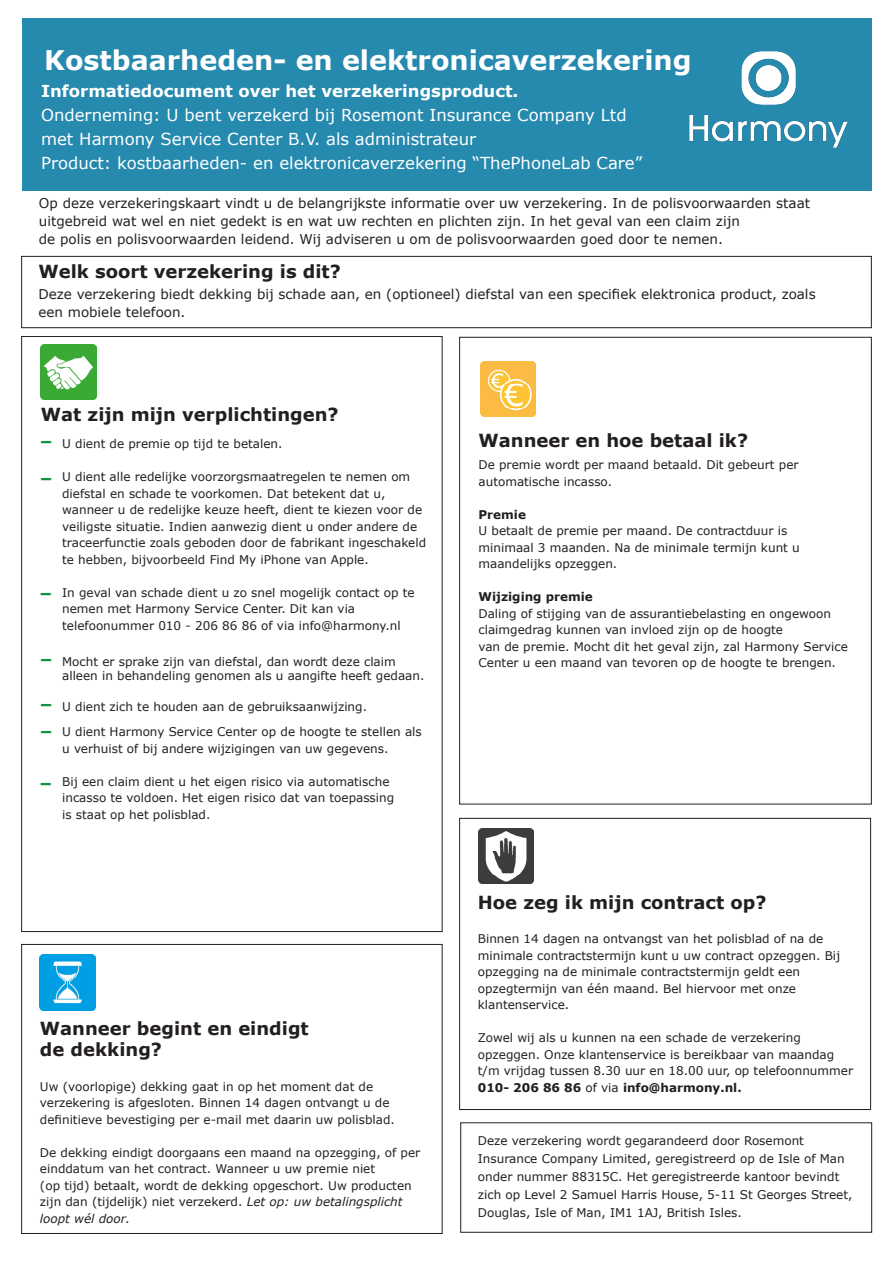
<style>
.page{position:relative;width:893px;height:1263px;background:#fff}
.page>*{position:absolute;margin:0;border:0;box-sizing:border-box;transform-origin:0 0}
.t1{font:700 27px "Verdana";color:#fff}
.t2{font:700 18px/21px "Verdana";color:#231f20}
.t3{font:700 18px "Verdana";color:#0d9344}
.t4{font:16.5px "Verdana";color:#fff}
.t5{font:700 16.5px "Verdana";color:#fff}
.t6{font:13.5px/18px "Verdana";color:#231f20}
.t7{font:12px/16.5px "Verdana";color:#231f20}
.t8{font:italic 12px/16.5px "Verdana";color:#231f20}
.t9{font:700 12px "Verdana";color:#231f20}
.s1{font-style:normal}
.s2{font-weight:400}
</style>
<div class="page">
<div style="left:21px;top:944px;width:421px;height:290px;border:1px solid #231f20"></div>
<div style="left:459px;top:818px;width:412px;height:292px;border:1px solid #231f20"></div>
<img style="left:41px;top:344px;width:55px;height:55px">
<img style="left:40px;top:955px;width:55px;height:55px">
<img style="left:478px;top:828px;width:56px;height:56px">
<img style="left:480px;top:361px;width:56px;height:55px">
<div style="left:21px;top:256px;width:851px;height:72px;border:1px solid #231f20"></div>
<div style="left:23px;top:18px;width:849px;height:173px;background:#2689ae"></div>
<img style="left:689px;top:51px;width:159px;height:97px">
<p class="t1" style="left:44px;top:43px;width:649px">Kostbaarheden- en elektronicaverzekering</p>
<p class="t5" style="left:41px;top:80px;width:479px">Informatiedocument over het verzekeringsproduct.</p>
<p class="t4" style="left:41px;top:105px;width:587px">Onderneming: U bent verzekerd bij Rosemont Insurance Company Ltd</p>
<p class="t4" style="left:41px;top:129px;width:437px">met Harmony Service Center B.V. als administrateur</p>
<p class="t4" style="left:41px;top:153px;width:603px">Product: kostbaarheden- en elektronicaverzekering “ThePhoneLab Care”</p>
<p class="t6" style="left:39px;top:195px;width:773px">Op deze verzekeringskaart vindt u de belangrijkste informatie over uw verzekering. In de polisvoorwaarden staat uitgebreid wat wel en niet gedekt is en wat uw rechten en plichten zijn. In het geval van een claim zijn<br>de polis en polisvoorwaarden leidend. Wij adviseren u om de polisvoorwaarden goed door te nemen.</p>
<p class="t2" style="left:38px;top:261px;width:304px">Welk soort verzekering is dit?</p>
<p class="t6" style="left:38px;top:285px;width:779px">Deze verzekering biedt dekking bij schade aan, en (optioneel) diefstal van een specifiek elektronica product, zoals een mobiele telefoon.</p>
<p class="t2" style="left:41px;top:404px;width:299px">Wat zijn mijn verplichtingen?</p>
<p class="t7" style="left:62px;top:436px;width:222px">U dient de premie op tijd te betalen.</p>
<p class="t7" style="left:62px;top:469px;width:350px">U dient alle redelijke voorzorgsmaatregelen te nemen om diefstal en schade te voorkomen. Dat betekent dat u,</p>
<p class="t7" style="left:62px;top:502px;width:365px">wanneer u de redelijke keuze heeft, dient te kiezen voor de veiligste situatie. Indien aanwezig dient u onder andere de traceerfunctie zoals geboden door de fabrikant ingeschakeld te hebben, bijvoorbeeld Find My iPhone van Apple.</p>
<p class="t7" style="left:62px;top:584px;width:354px">In geval van schade dient u zo snel mogelijk contact op te nemen met Harmony Service Center. Dit kan via</p>
<p class="t7" style="left:62px;top:617px;width:340px">telefoonummer 010 - 206 86 86 of via info@harmony.nl</p>
<p class="t7" style="left:62px;top:653px;width:335px">Mocht er sprake zijn van diefstal, dan wordt deze claim</p>
<p class="t7" style="left:62px;top:667px;width:364px">alleen in behandeling genomen als u aangifte heeft gedaan.</p>
<p class="t7" style="left:62px;top:698px;width:306px">U dient zich te houden aan de gebruiksaanwijzing.</p>
<p class="t7" style="left:62px;top:724px;width:361px">U dient Harmony Service Center op de hoogte te stellen als u verhuist of bij andere wijzigingen van uw gegevens.</p>
<p class="t7" style="left:62px;top:773px;width:334px">Bij een claim dient u het eigen risico via automatische incasso te voldoen. Het eigen risico dat van toepassing is staat op het polisblad.</p>
<p class="t3" style="left:40px;top:429px;width:14px">–</p>
<p class="t3" style="left:40px;top:467px;width:14px">–</p>
<p class="t3" style="left:40px;top:582px;width:14px">–</p>
<p class="t3" style="left:40px;top:648px;width:14px">–</p>
<p class="t3" style="left:40px;top:693px;width:14px">–</p>
<p class="t3" style="left:40px;top:719px;width:14px">–</p>
<p class="t3" style="left:39px;top:772px;width:14px">–</p>
<p class="t2" style="left:40px;top:1018px;width:270px">Wanneer begint en eindigt de dekking?</p>
<p class="t7" style="left:40px;top:1078px;width:335px">Uw (voorlopige) dekking gaat in op het moment dat de</p>
<p class="t7" style="left:40px;top:1094px;width:351px">verzekering is afgesloten. Binnen 14 dagen ontvangt u de</p>
<p class="t7" style="left:40px;top:1111px;width:356px">definitieve bevestiging per e-mail met daarin uw polisblad.</p>
<p class="t7" style="left:40px;top:1144px;width:382px">De dekking eindigt doorgaans een maand na opzegging, of per einddatum van het contract. Wanneer u uw premie niet</p>
<p class="t7" style="left:40px;top:1177px;width:373px">(op tijd) betaalt, wordt de dekking opgeschort. Uw producten</p>
<p class="t8" style="left:40px;top:1193px;width:364px"><span class="s1">zijn dan (tijdelijk) niet verzekerd.</span> Let op: uw betalingsplicht loopt wél door.</p>
<p class="t2" style="left:478px;top:430px;width:271px">Wanneer en hoe betaal ik?</p>
<p class="t7" style="left:478px;top:457px;width:322px">De premie wordt per maand betaald. Dit gebeurt per automatische incasso.</p>
<p class="t9" style="left:478px;top:507px;width:49px">Premie</p>
<p class="t7" style="left:478px;top:523px;width:323px">U betaalt de premie per maand. De contractduur is minimaal 3 maanden. Na de minimale termijn kunt u</p>
<p class="t7" style="left:478px;top:556px;width:140px">maandelijks opzeggen.</p>
<p class="t9" style="left:478px;top:589px;width:116px">Wijziging premie</p>
<p class="t7" style="left:478px;top:605px;width:371px">Daling of stijging van de assurantiebelasting en ongewoon claimgedrag kunnen van invloed zijn op de hoogte<br>van de premie. Mocht dit het geval zijn, zal Harmony Service Center u een maand van tevoren op de hoogte te brengen.</p>
<p class="t2" style="left:478px;top:892px;width:290px">Hoe zeg ik mijn contract op?</p>
<p class="t7" style="left:478px;top:931px;width:347px">Binnen 14 dagen na ontvangst van het polisblad of na de</p>
<p class="t7" style="left:478px;top:947px;width:364px">minimale contractstermijn kunt u uw contract opzeggen. Bij opzegging na de minimale contractstermijn geldt een</p>
<p class="t7" style="left:478px;top:980px;width:320px">opzegtermijn van één maand. Bel hiervoor met onze</p>
<p class="t7" style="left:478px;top:997px;width:93px">klantenservice.</p>
<p class="t7" style="left:478px;top:1030px;width:325px">Zowel wij als u kunnen na een schade de verzekering</p>
<p class="t7" style="left:478px;top:1046px;width:377px">opzeggen. Onze klantenservice is bereikbaar van maandag t/m vrijdag tussen 8.30 uur en 18.00 uur, op telefoonnummer</p>
<p class="t9" style="left:478px;top:1080px;width:265px">010- 206 86 86 <span class="s2">of via</span> info@harmony.nl.</p>
<p class="t7" style="left:478px;top:1132px;width:328px">Deze verzekering wordt gegarandeerd door Rosemont</p>
<p class="t7" style="left:478px;top:1149px;width:376px;line-height:18px">Insurance Company Limited, geregistreerd op de Isle of Man onder nummer 88315C. Het geregistreerde kantoor bevindt zich op Level 2 Samuel Harris House, 5-11 St Georges Street,</p>
<p class="t7" style="left:478px;top:1204px;width:265px">Douglas, Isle of Man, IM1 1AJ, British Isles.</p>
</div>
